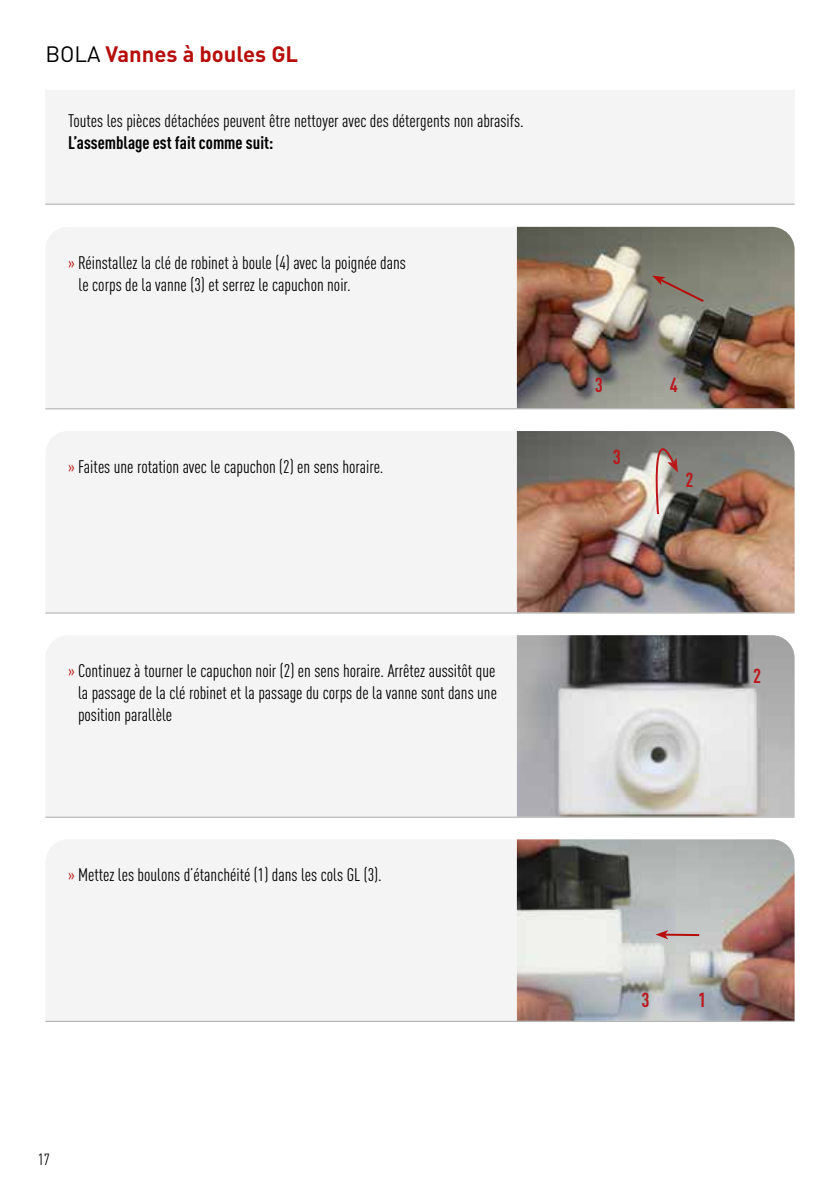
<style>
.page{position:relative;width:840px;height:1191px;background:#fff}
.page>*{position:absolute;margin:0;border:0;box-sizing:border-box;transform-origin:0 0}
.t1{font:700 22px "DIN Pro";color:#b70e0c}
.t2{font:700 condensed 20px "DIN Pro";color:#bb181c}
.t3{font:condensed 18px/21.6px "DIN Pro";color:#000}
.t4{font:700 condensed 18px "DIN Pro";color:#000}
.t5{font:condensed 16px "DIN Pro";color:#000}
.s1{font-weight:400;color:#000}
.s2{color:#b70e0c}
</style>
<div class="page">
<div style="left:45px;top:91px;width:749px;height:113px;background:#f4f4f4"></div>
<div style="left:46px;top:227px;width:470px;height:181px;background:#f4f4f4"></div>
<img style="left:516px;top:227px;width:278px;height:181px">
<hr style="left:45px;top:204px;width:749px;height:1px;background:#a8a8a7">
<hr style="left:45px;top:408px;width:749px;height:1px;background:#a8a8a7">
<svg style="left:651px;top:276px;width:54px;height:28px;background:#87796d"></svg>
<div style="left:46px;top:431px;width:470px;height:181px;background:#f4f4f4"></div>
<img style="left:516px;top:431px;width:278px;height:181px">
<hr style="left:45px;top:612px;width:749px;height:1px;background:#a8a8a7">
<svg style="left:649px;top:431px;width:28px;height:85px;background:#ac9c96"></svg>
<div style="left:46px;top:636px;width:470px;height:180px;background:#f4f4f4"></div>
<img style="left:516px;top:635px;width:278px;height:181px">
<hr style="left:45px;top:816px;width:749px;height:1px;background:#a8a8a7">
<div style="left:46px;top:840px;width:470px;height:180px;background:#f4f4f4"></div>
<img style="left:516px;top:839px;width:278px;height:181px">
<hr style="left:45px;top:1020px;width:749px;height:1px;background:#a8a8a7">
<hr style="left:664px;top:933px;width:34px;height:3px;background:#b70e0c">
<svg style="left:655px;top:930px;width:13px;height:9px"></svg>
<p class="t1" style="left:45px;top:39px;width:254px"><span class="s1">BOLA</span> Vannes à boules GL</p>
<p class="t3" style="left:68px;top:110px;width:457px">Toutes les pièces détachées peuvent être nettoyer avec des détergents non abrasifs.</p>
<p class="t4" style="left:68px;top:131px;width:207px">L’assemblage est fait comme suit:</p>
<p class="t3" style="left:79px;top:252px;width:329px;text-indent:-10px"><span class="s2">»</span> Réinstallez la clé de robinet à boule (4) avec la poignée dans le corps de la vanne (3) et serrez le capuchon noir.</p>
<p class="t3" style="left:68px;top:456px;width:317px"><span class="s2">»</span> Faites une rotation avec le capuchon (2) en sens horaire.</p>
<p class="t2" style="left:594px;top:372px;width:10px">3</p>
<p class="t2" style="left:669px;top:372px;width:10px">4</p>
<p class="t2" style="left:612px;top:444px;width:10px">3</p>
<p class="t2" style="left:685px;top:467px;width:10px">2</p>
<p class="t3" style="left:78px;top:660px;width:420px;text-align:justify;text-indent:-10px"><span class="s2">»</span> Continuez à tourner le capuchon noir (2) en sens horaire. Arrêtez aussitôt que la passage de la clé robinet et la passage du corps de la vanne sont dans une position parallèle</p>
<p class="t2" style="left:752px;top:663px;width:10px">2</p>
<p class="t3" style="left:68px;top:864px;width:315px"><span class="s2">»</span> Mettez les boulons d’étanchéité (1) dans les cols GL (3).</p>
<p class="t5" style="left:38px;top:1150px;width:13px">17</p>
<p class="t2" style="left:641px;top:988px;width:10px">3</p>
<p class="t2" style="left:697px;top:988px;width:10px">1</p>
</div>
